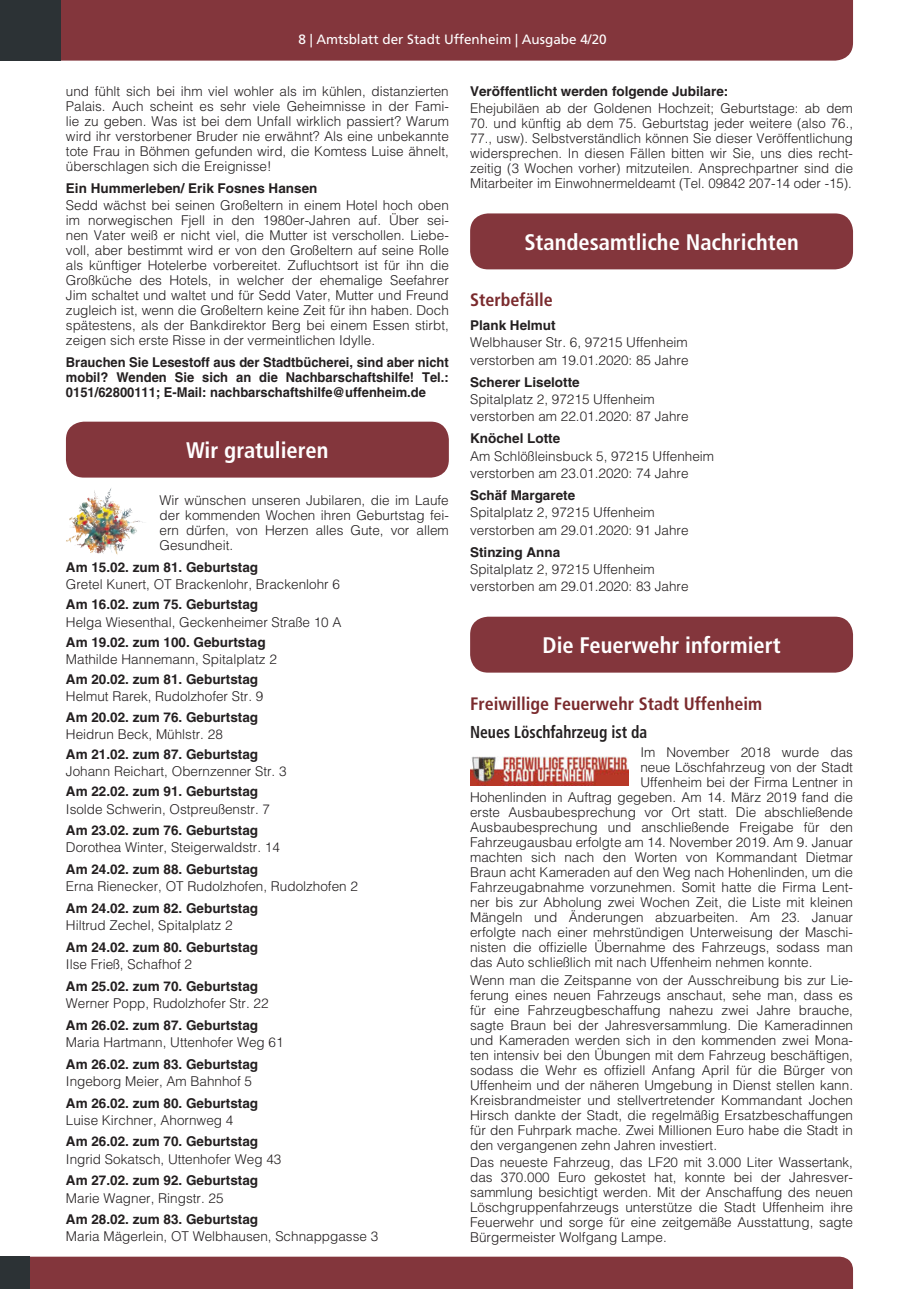
<style>
.page{position:relative;width:919px;height:1289px;background:#fff}
.page>*{position:absolute;margin:0;border:0;box-sizing:border-box;transform-origin:0 0}
.t1{font:700 condensed 22.5px "Frutiger LT";color:#fff}
.t2{font:700 condensed 18px "Frutiger LT";color:#7a2a2d}
.t3{font:700 condensed 17.25px "Frutiger LT";color:#231f20;scale:.9 1}
.t4{font:300 13.5px/15px "Helvetica LT";color:#231f20;text-align:justify}
.t5{font:700 13.5px "Helvetica LT";color:#231f20}
.t6{font:700 13.5px/15px "Helvetica LT";color:#231f20;text-align:justify;scale:.96 1}
.t7{font:13.5px "Frutiger LT";color:#fff}
</style>
<div class="page">
<div style="left:30px;top:1256px;width:823px;height:32px;background:#83363c"></div>
<div style="left:0;top:1256px;width:30px;height:32px;background:#2c3235"></div>
<div style="left:61px;top:0;width:792px;height:61px;background:#83363c"></div>
<div style="left:0;top:0;width:61px;height:61px;background:#2c3235"></div>
<div style="left:470px;top:213px;width:383px;height:56px;background:#83363c;border-radius:18px"></div>
<div style="left:470px;top:616px;width:383px;height:56px;background:#83363c;border-radius:18px"></div>
<img style="left:470px;top:756px;width:158px;height:29px">
<div style="left:66px;top:421px;width:383px;height:56px;background:#83363c;border-radius:18px"></div>
<img style="left:94px;top:488px;width:18px;height:19px">
<p class="t7" style="left:298px;top:32px;width:310px">8 | Amtsblatt der Stadt Uffenheim | Ausgabe 4/20</p>
<p class="t5" style="left:470px;top:83px;width:260px">Veröffentlicht werden folgende Jubilare:</p>
<p class="t4" style="left:470px;top:101px;width:384px">Ehejubiläen ab der Goldenen Hochzeit; Geburtstage: ab dem</p>
<p class="t4" style="left:470px;top:116px;width:384px">70. und künftig ab dem 75. Geburtstag jeder weitere (also 76., 77., usw). Selbstverständlich können Sie dieser Veröffentlichung widersprechen. In diesen Fällen bitten wir Sie, uns dies recht&shy;zeitig (3 Wochen vorher) mitzuteilen. Ansprechpartner sind die Mitarbeiter im Einwohnermeldeamt (Tel. 09842 207-14 oder -15).</p>
<p class="t4" style="left:66px;top:83px;width:384px">und fühlt sich bei ihm viel wohler als im kühlen, distanzierten Palais. Auch scheint es sehr viele Geheimnisse in der Fami&shy;lie zu geben. Was ist bei dem Unfall wirklich passiert? Warum wird ihr verstorbener Bruder nie erwähnt? Als eine unbekannte tote Frau in Böhmen gefunden wird, die Komtess Luise ähnelt, überschlagen sich die Ereignisse!</p>
<p class="t5" style="left:66px;top:179px;width:253px">Ein Hummerleben/ Erik Fosnes Hansen</p>
<p class="t4" style="left:66px;top:197px;width:384px">Sedd wächst bei seinen Großeltern in einem Hotel hoch oben im norwegischen Fjell in den 1980er-Jahren auf. Über sei&shy;nen Vater weiß er nicht viel, die Mutter ist verschollen. Liebe&shy;voll, aber bestimmt wird er von den Großeltern auf seine Rolle als künftiger Hotelerbe vorbereitet. Zufluchtsort ist für ihn die Großküche des Hotels, in welcher der ehemalige Seefahrer Jim schaltet und waltet und für Sedd Vater, Mutter und Freund zugleich ist, wenn die Großeltern keine Zeit für ihn haben. Doch spätestens, als der Bankdirektor Berg bei einem Essen stirbt, zeigen sich erste Risse in der vermeintlichen Idylle.</p>
<p class="t6" style="left:66px;top:354px;width:400px">Brauchen Sie Lesestoff aus der Stadtbücherei, sind aber nicht mobil? Wenden Sie sich an die Nachbarschaftshilfe! Tel.:<br>0151/62800111; E-Mail: nachbarschaftshilfe@uffenheim.de</p>
<h1 class="t1" style="left:524px;top:229px;width:276px">Standesamtliche Nachrichten</h1>
<h2 class="t2" style="left:470px;top:289px;width:84px">Sterbefälle</h2>
<p class="t5" style="left:470px;top:317px;width:87px">Plank Helmut</p>
<p class="t4" style="left:470px;top:334px;width:220px;line-height:17.2px">Welbhauser Str. 6, 97215 Uffenheim verstorben am 19.01.2020: 85 Jahre</p>
<p class="t5" style="left:470px;top:374px;width:111px">Scherer Liselotte</p>
<p class="t4" style="left:470px;top:390px;width:220px;line-height:17.2px">Spitalplatz 2, 97215 Uffenheim verstorben am 22.01.2020: 87 Jahre</p>
<p class="t5" style="left:470px;top:430px;width:92px">Knöchel Lotte</p>
<p class="t4" style="left:470px;top:447px;width:245px;line-height:17.2px">Am Schlößleinsbuck 5, 97215 Uffenheim verstorben am 23.01.2020: 74 Jahre</p>
<p class="t5" style="left:470px;top:487px;width:107px">Schäf Margarete</p>
<p class="t4" style="left:470px;top:504px;width:220px;line-height:17.2px">Spitalplatz 2, 97215 Uffenheim verstorben am 29.01.2020: 91 Jahre</p>
<p class="t5" style="left:470px;top:543px;width:92px">Stinzing Anna</p>
<p class="t4" style="left:470px;top:560px;width:220px;line-height:17.2px">Spitalplatz 2, 97215 Uffenheim verstorben am 29.01.2020: 83 Jahre</p>
<h1 class="t1" style="left:186px;top:437px;width:144px">Wir gratulieren</h1>
<p class="t4" style="left:160px;top:493px;width:291px">Wir wünschen unseren Jubilaren, die im Laufe der kommenden Wochen ihren Geburtstag fei&shy;ern dürfen, von Herzen alles Gute, vor allem Gesundheit.</p>
<p class="t5" style="left:66px;top:559px;width:194px">Am 15.02. zum 81. Geburtstag</p>
<p class="t4" style="left:66px;top:576px;width:275px">Gretel Kunert, OT Brackenlohr, Brackenlohr 6</p>
<p class="t5" style="left:66px;top:596px;width:194px">Am 16.02. zum 75. Geburtstag</p>
<p class="t4" style="left:66px;top:614px;width:277px">Helga Wiesenthal, Geckenheimer Straße 10 A</p>
<p class="t5" style="left:66px;top:633px;width:201px">Am 19.02. zum 100. Geburtstag</p>
<p class="t4" style="left:66px;top:651px;width:212px">Mathilde Hannemann, Spitalplatz 2</p>
<p class="t5" style="left:66px;top:671px;width:194px">Am 20.02. zum 81. Geburtstag</p>
<p class="t4" style="left:66px;top:689px;width:199px">Helmut Rarek, Rudolzhofer Str. 9</p>
<p class="t5" style="left:66px;top:708px;width:194px">Am 20.02. zum 76. Geburtstag</p>
<p class="t4" style="left:66px;top:726px;width:158px">Heidrun Beck, Mühlstr. 28</p>
<p class="t5" style="left:66px;top:746px;width:194px">Am 21.02. zum 87. Geburtstag</p>
<p class="t4" style="left:66px;top:763px;width:222px">Johann Reichart, Obernzenner Str. 3</p>
<p class="t5" style="left:66px;top:783px;width:194px">Am 22.02. zum 91. Geburtstag</p>
<p class="t4" style="left:66px;top:801px;width:206px">Isolde Schwerin, Ostpreußenstr. 7</p>
<p class="t5" style="left:66px;top:822px;width:194px">Am 23.02. zum 76. Geburtstag</p>
<p class="t4" style="left:66px;top:840px;width:215px">Dorothea Winter, Steigerwaldstr. 14</p>
<p class="t5" style="left:66px;top:861px;width:194px">Am 24.02. zum 88. Geburtstag</p>
<p class="t4" style="left:66px;top:878px;width:293px">Erna Rienecker, OT Rudolzhofen, Rudolzhofen 2</p>
<p class="t5" style="left:66px;top:900px;width:194px">Am 24.02. zum 82. Geburtstag</p>
<p class="t4" style="left:66px;top:917px;width:168px">Hiltrud Zechel, Spitalplatz 2</p>
<p class="t5" style="left:66px;top:939px;width:194px">Am 24.02. zum 80. Geburtstag</p>
<p class="t4" style="left:66px;top:956px;width:128px">Ilse Frieß, Schafhof 2</p>
<p class="t5" style="left:66px;top:977px;width:194px">Am 25.02. zum 70. Geburtstag</p>
<p class="t4" style="left:66px;top:995px;width:204px">Werner Popp, Rudolzhofer Str. 22</p>
<p class="t5" style="left:66px;top:1016px;width:194px">Am 26.02. zum 87. Geburtstag</p>
<p class="t4" style="left:66px;top:1034px;width:219px">Maria Hartmann, Uttenhofer Weg 61</p>
<p class="t5" style="left:66px;top:1055px;width:194px">Am 26.02. zum 83. Geburtstag</p>
<p class="t4" style="left:66px;top:1073px;width:188px">Ingeborg Meier, Am Bahnhof 5</p>
<p class="t5" style="left:66px;top:1094px;width:194px">Am 26.02. zum 80. Geburtstag</p>
<p class="t4" style="left:66px;top:1112px;width:169px">Luise Kirchner, Ahornweg 4</p>
<p class="t5" style="left:66px;top:1133px;width:194px">Am 26.02. zum 70. Geburtstag</p>
<p class="t4" style="left:66px;top:1151px;width:217px">Ingrid Sokatsch, Uttenhofer Weg 43</p>
<p class="t5" style="left:66px;top:1172px;width:194px">Am 27.02. zum 92. Geburtstag</p>
<p class="t4" style="left:66px;top:1189px;width:159px">Marie Wagner, Ringstr. 25</p>
<p class="t5" style="left:66px;top:1211px;width:194px">Am 28.02. zum 83. Geburtstag</p>
<p class="t4" style="left:66px;top:1228px;width:314px">Maria Mägerlein, OT Welbhausen, Schnappgasse 3</p>
<h1 class="t1" style="left:542px;top:632px;width:240px">Die Feuerwehr informiert</h1>
<h2 class="t2" style="left:470px;top:692px;width:293px">Freiwillige Feuerwehr Stadt Uffenheim</h2>
<p class="t3" style="left:470px;top:721px;width:198px">Neues Löschfahrzeug ist da</p>
<p class="t4" style="left:640px;top:744px;width:214px">Im November 2018 wurde das</p>
<p class="t4" style="left:640px;top:759px;width:214px">neue Löschfahrzeug von der Stadt</p>
<p class="t4" style="left:640px;top:774px;width:214px">Uffenheim bei der Firma Lentner in</p>
<p class="t4" style="left:470px;top:789px;width:384px">Hohenlinden in Auftrag gegeben. Am 14. März 2019 fand die</p>
<p class="t4" style="left:470px;top:804px;width:384px">erste Ausbaubesprechung vor Ort statt. Die abschließende</p>
<p class="t4" style="left:470px;top:819px;width:384px">Ausbaubesprechung und anschließende Freigabe für den</p>
<p class="t4" style="left:470px;top:834px;width:384px">Fahrzeugausbau erfolgte am 14. November 2019. Am 9. Januar</p>
<p class="t4" style="left:470px;top:849px;width:384px">machten sich nach den Worten von Kommandant Dietmar</p>
<p class="t4" style="left:470px;top:864px;width:384px">Braun acht Kameraden auf den Weg nach Hohenlinden, um die</p>
<p class="t4" style="left:470px;top:879px;width:384px">Fahrzeugabnahme vorzunehmen. Somit hatte die Firma Lent-</p>
<p class="t4" style="left:470px;top:894px;width:384px">ner bis zur Abholung zwei Wochen Zeit, die Liste mit kleinen</p>
<p class="t4" style="left:470px;top:909px;width:384px">Mängeln und Änderungen abzuarbeiten. Am 23. Januar</p>
<p class="t4" style="left:470px;top:924px;width:384px">erfolgte nach einer mehrstündigen Unterweisung der Maschi-</p>
<p class="t4" style="left:470px;top:939px;width:384px">nisten die offizielle Übernahme des Fahrzeugs, sodass man</p>
<p class="t4" style="left:470px;top:954px;width:344px">das Auto schließlich mit nach Uffenheim nehmen konnte.</p>
<p class="t4" style="left:470px;top:972px;width:384px">Wenn man die Zeitspanne von der Ausschreibung bis zur Lie&shy;ferung eines neuen Fahrzeugs anschaut, sehe man, dass es für eine Fahrzeugbeschaffung nahezu zwei Jahre brauche, sagte Braun bei der Jahresversammlung. Die Kameradinnen und Kameraden werden sich in den kommenden zwei Mona&shy;ten intensiv bei den Übungen mit dem Fahrzeug beschäftigen, sodass die Wehr es offiziell Anfang April für die Bürger von Uffenheim und der näheren Umgebung in Dienst stellen kann.<br>Kreisbrandmeister und stellvertretender Kommandant Jochen Hirsch dankte der Stadt, die regelmäßig Ersatzbeschaffungen für den Fuhrpark mache. Zwei Millionen Euro habe die Stadt in den vergangenen zehn Jahren investiert.</p>
<p class="t4" style="left:470px;top:1154px;width:384px">Das neueste Fahrzeug, das LF20 mit 3.000 Liter Wassertank, das 370.000 Euro gekostet hat, konnte bei der Jahresver&shy;sammlung besichtigt werden. Mit der Anschaffung des neuen Löschgruppenfahrzeugs unterstütze die Stadt Uffenheim ihre Feuerwehr und sorge für eine zeitgemäße Ausstattung, sagte Bürgermeister Wolfgang Lampe.</p>
</div>
